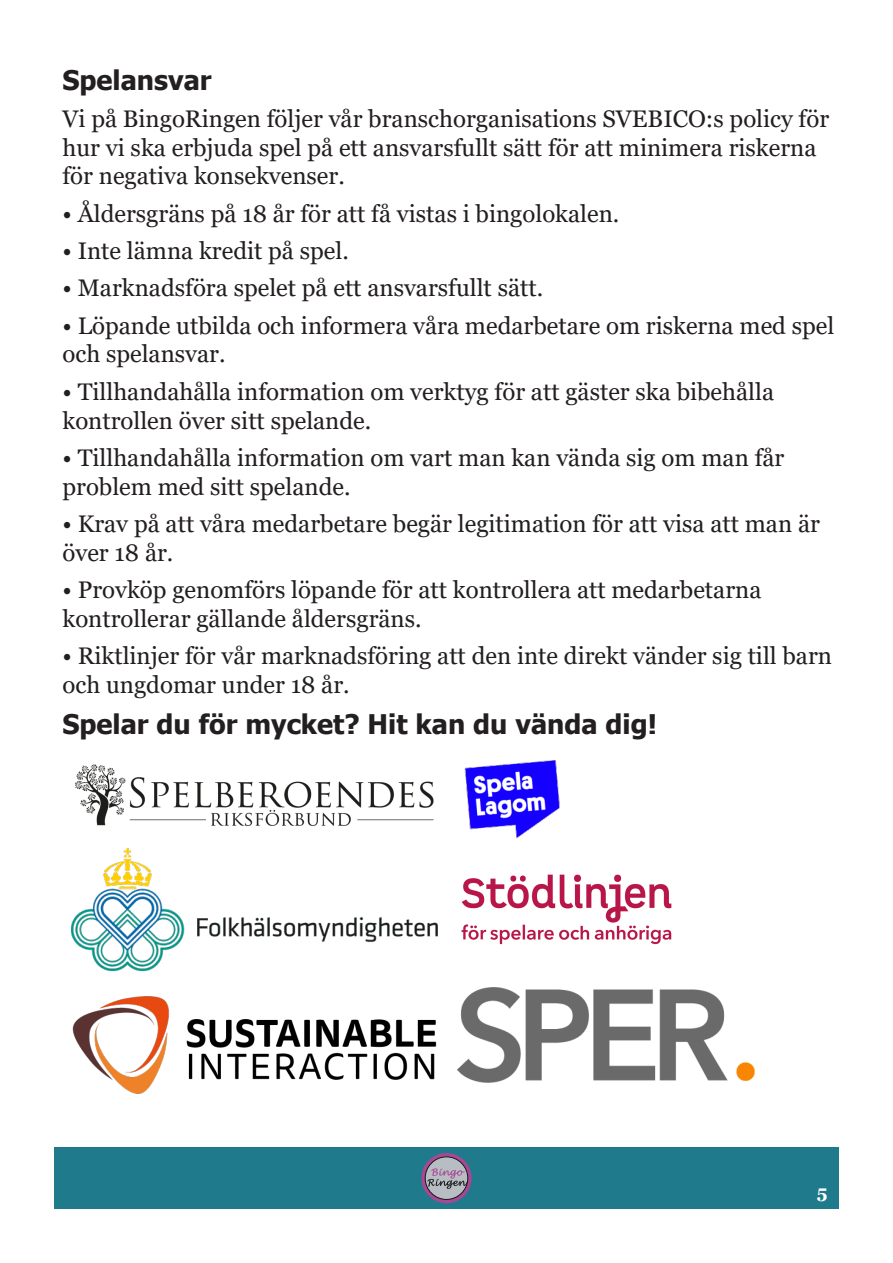
<style>
.page{position:relative;width:893px;height:1263px;background:#fff}
.page>*{position:absolute;margin:0;border:0;box-sizing:border-box;transform-origin:0 0}
.t1{font:700 27px "Tahoma";color:#231f20}
.t2{font:24px/28.8px "Georgia";color:#231f20}
.t3{font:700 18px "Georgia";color:#fff}
</style>
<div class="page">
<div style="left:54px;top:1147px;width:785px;height:62px;background:#1f7a8c"></div>
<svg style="left:421px;top:1153px;width:51px;height:50px"></svg>
<svg style="left:425px;top:1156px;width:43px;height:44px;background:#948da0"></svg>
<img style="left:72px;top:849px;width:366px;height:122px">
<img style="left:457px;top:988px;width:298px;height:95px">
<img style="left:72px;top:996px;width:365px;height:98px">
<img style="left:464px;top:760px;width:96px;height:79px">
<img style="left:75px;top:764px;width:359px;height:62px">
<img style="left:461px;top:874px;width:211px;height:71px">
<p class="t1" style="left:63px;top:61px;width:151px">Spelansvar</p>
<p class="t2" style="left:63px;top:105px;width:768px">Vi på BingoRingen följer vår branschorganisations SVEBICO:s policy för hur vi ska erbjuda spel på ett ansvarsfullt sätt för att minimera riskerna för negativa konsekvenser.</p>
<p class="t2" style="left:63px;top:200px;width:558px">• Åldersgräns på 18 år för att få vistas i bingolokalen.</p>
<p class="t2" style="left:63px;top:237px;width:288px">• Inte lämna kredit på spel.</p>
<p class="t2" style="left:63px;top:274px;width:482px">• Marknadsföra spelet på ett ansvarsfullt sätt.</p>
<p class="t2" style="left:63px;top:311px;width:773px">• Löpande utbilda och informera våra medarbetare om riskerna med spel och spelansvar.</p>
<p class="t2" style="left:63px;top:378px;width:713px">• Tillhandahålla information om verktyg för att gäster ska bibehålla kontrollen över sitt spelande.</p>
<p class="t2" style="left:63px;top:444px;width:723px">• Tillhandahålla information om vart man kan vända sig om man får problem med sitt spelande.</p>
<p class="t2" style="left:63px;top:510px;width:759px">• Krav på att våra medarbetare begär legitimation för att visa att man är över 18 år.</p>
<p class="t2" style="left:63px;top:576px;width:700px">• Provköp genomförs löpande för att kontrollera att medarbetarna kontrollerar gällande åldersgräns.</p>
<p class="t2" style="left:63px;top:642px;width:771px">• Riktlinjer för vår marknadsföring att den inte direkt vänder sig till barn och ungdomar under 18 år.</p>
<p class="t1" style="left:63px;top:705px;width:596px">Spelar du för mycket? Hit kan du vända dig!</p>
<p class="t3" style="left:817px;top:1180px;width:12px">5</p>
</div>
